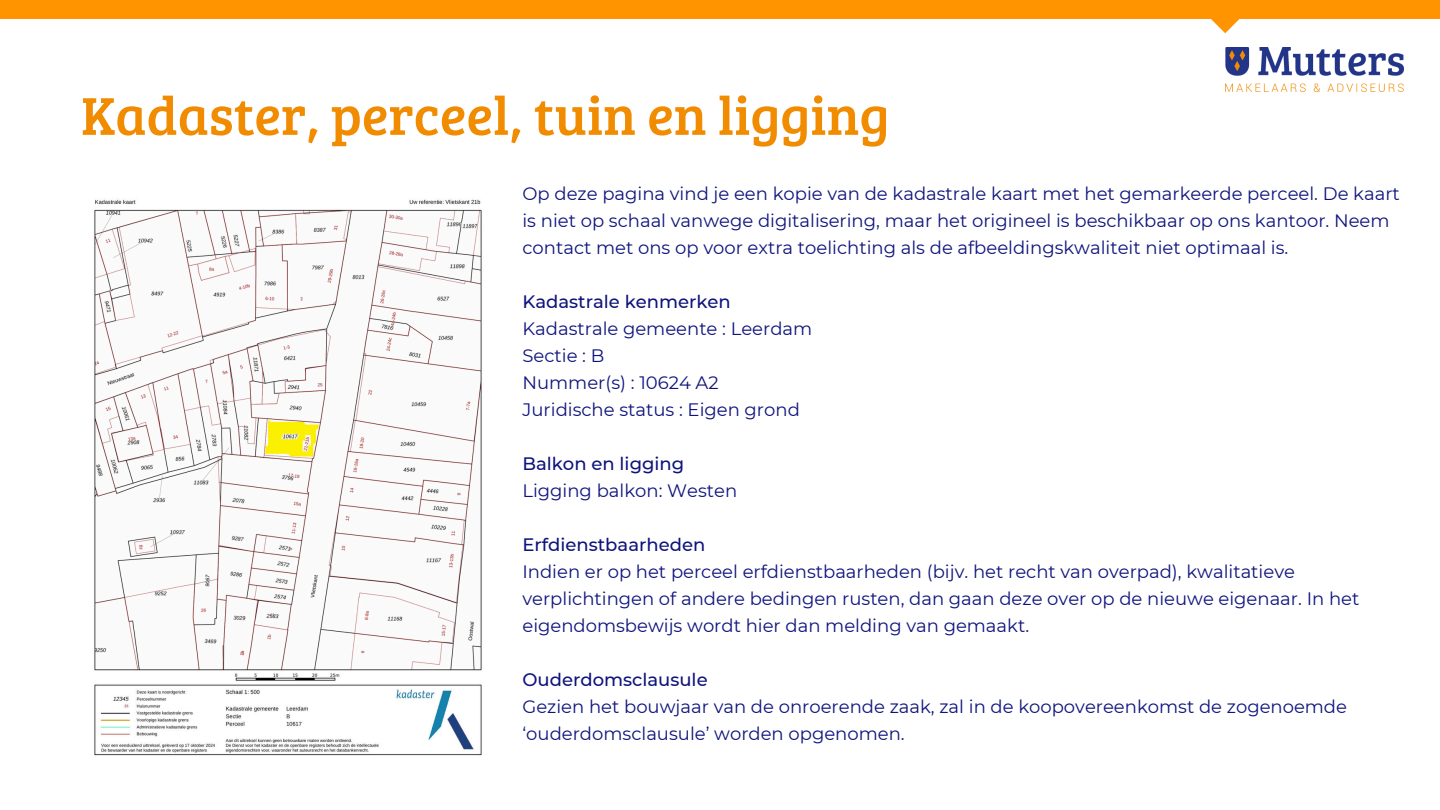
<style>
.page{position:relative;width:1440px;height:810px;background:#fff}
.page>*{position:absolute;margin:0;border:0;box-sizing:border-box;transform-origin:0 0}
.t1{font:55px "Bree Serif";color:#f18b00}
.t2{font:18px/27px "Montserrat";color:#0f147c}
.t3{font:500 18px "Montserrat";color:#0f147c}
</style>
<div class="page">
<div style="left:0;top:0;width:1440px;height:19px;background:#ff9300"></div>
<svg style="left:1211px;top:19px;width:29px;height:14px"></svg>
<img style="left:1226px;top:48px;width:178px;height:44px">
<img style="left:94px;top:199px;width:388px;height:557px">
<p class="t1" style="left:81px;top:76px;width:810px">Kadaster, perceel, tuin en ligging</p>
<p class="t2" style="left:522px;top:180px;width:879px">Op deze pagina vind je een kopie van de kadastrale kaart met het gemarkeerde perceel. De kaart is niet op schaal vanwege digitalisering, maar het origineel is beschikbaar op ons kantoor. Neem contact met ons op voor extra toelichting als de afbeeldingskwaliteit niet optimaal is.</p>
<h1 class="t3" style="left:522px;top:291px;width:210px">Kadastrale kenmerken</h1>
<p class="t2" style="left:522px;top:315px;width:291px">Kadastrale gemeente : Leerdam</p>
<p class="t2" style="left:522px;top:342px;width:83px">Sectie : B</p>
<p class="t2" style="left:522px;top:369px;width:198px">Nummer(s) : 10624 A2</p>
<p class="t2" style="left:522px;top:396px;width:279px">Juridische status : Eigen grond</p>
<p class="t3" style="left:522px;top:453px;width:163px">Balkon en ligging</p>
<p class="t2" style="left:522px;top:477px;width:216px">Ligging balkon: Westen</p>
<p class="t3" style="left:522px;top:534px;width:184px">Erfdienstbaarheden</p>
<p class="t2" style="left:522px;top:558px;width:838px">Indien er op het perceel erfdienstbaarheden (bijv. het recht van overpad), kwalitatieve verplichtingen of andere bedingen rusten, dan gaan deze over op de nieuwe eigenaar. In het eigendomsbewijs wordt hier dan melding van gemaakt.</p>
<p class="t3" style="left:522px;top:669px;width:187px">Ouderdomsclausule</p>
<p class="t2" style="left:522px;top:693px;width:826px">Gezien het bouwjaar van de onroerende zaak, zal in de koopovereenkomst de zogenoemde ‘ouderdomsclausule’ worden opgenomen.</p>
</div>
